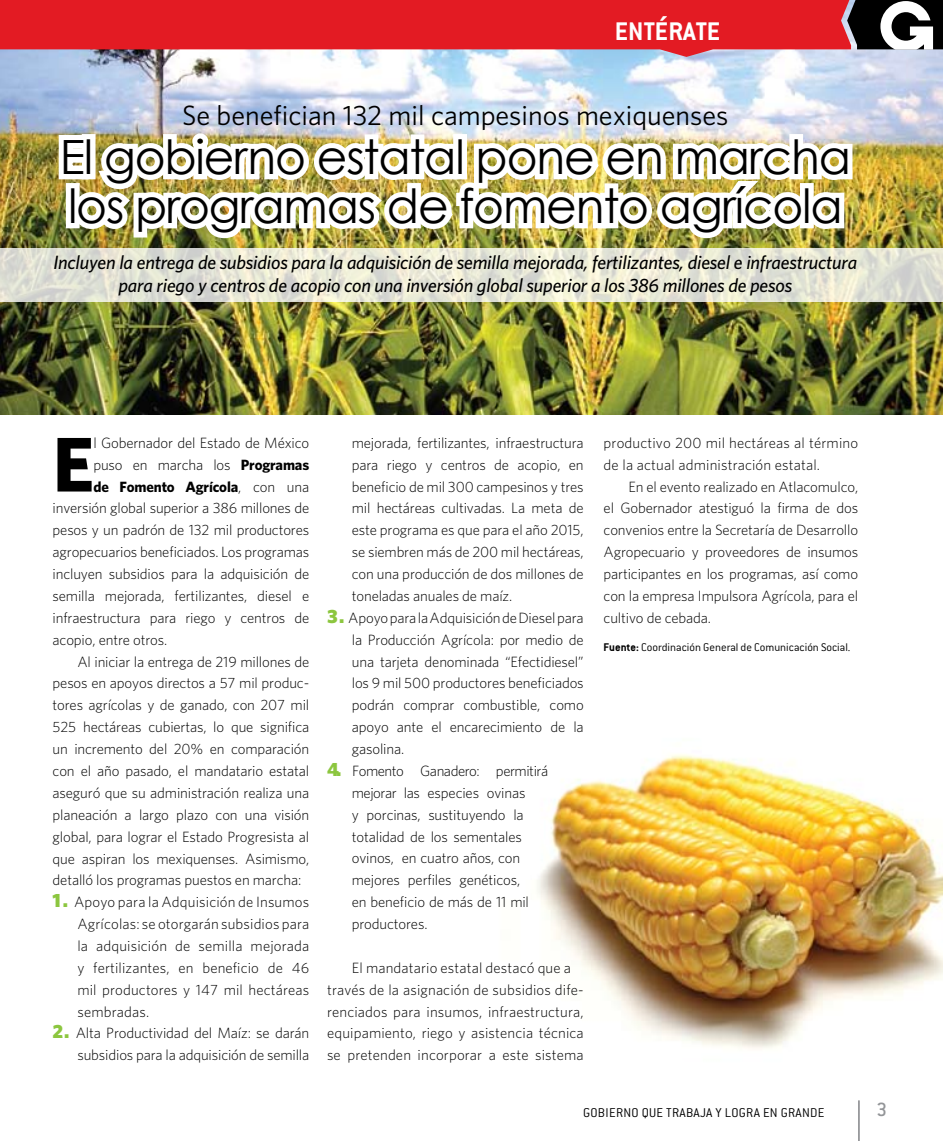
<style>
.page{position:relative;width:943px;height:1141px;background:#fff}
.page>*{position:absolute;margin:0;border:0;box-sizing:border-box;transform-origin:0 0}
.t1{font:700 77.7px "Whitney HTF";color:#000}
.t2{font:47.25px/49px "Century Gothic";letter-spacing:-.025em;color:#000}
.t3{font:28px "Whitney HTF";color:#000}
.t4{font:700 28px "Conduit ITC";color:#fff}
.t5{font:500 21px "Conduit ITC";color:#939598}
.t6{font:italic 500 19.25px/23.1px "Whitney HTF";letter-spacing:-.01em;color:#000;text-align:center}
.t7{font:300 14.88px/21.9px "Whitney HTF";letter-spacing:-.01em;color:#000;text-align:justify}
.t8{font:300 14.88px/21.9px "Whitney HTF";letter-spacing:.01em;color:#000}
.t9{font:700 14.88px "Whitney HTF";letter-spacing:-.01em;color:#000}
.t10{font:300 14px "Conduit ITC";letter-spacing:.02em;color:#000}
.t11{font:300 12.25px "Conduit ITC";color:#000}
.s1{font-weight:700}
.s2{font-weight:300}
.s3{font-weight:900;font-size:19.25px;color:#8cc63f}
</style>
<div class="page">
<img style="left:0;top:50px;width:943px;height:364px">
<svg style="left:0;top:248px;width:943px;height:54px;background:#e5e4d5"></svg>
<img style="left:537px;top:754px;width:406px;height:295px">
<img style="left:53px;top:124px;width:804px;height:122px">
<hr style="left:858px;top:1101px;width:1px;height:40px;background:#939598">
<svg style="left:0;top:0;width:851px;height:57px;background:#df333c"></svg>
<svg style="left:847px;top:0;width:96px;height:50px"></svg>
<h3 class="t4" style="left:615px;top:15px;width:107px">ENTÉRATE</h3>
<h3 class="t3" style="left:182px;top:99px;width:548px">Se benefician 132 mil campesinos mexiquenses</h3>
<h2 class="t2" style="left:60px;top:132px;width:792px">El gobierno estatal pone en marcha los programas de fomento agrícola</h2>
<p class="t6" style="left:53px;top:250px;width:805px">Incluyen la entrega de subsidios para la adquisición de semilla mejorada, fertilizantes, diesel e infraestructura para riego y centros de acopio con una inversión global superior a los 386 millones de pesos</p>
<h1 class="t1" style="left:53px;top:417px;width:43px">E</h1>
<p class="t7" style="left:93px;top:431px;width:217px">l Gobernador del Estado de México</p>
<p class="t7" style="left:93px;top:453px;width:217px">puso en marcha los <span class="s1">Programas</span></p>
<p class="t9" style="left:93px;top:477px;width:217px">de Fomento Agrícola<span class="s2">, con una</span></p>
<p class="t7" style="left:53px;top:497px;width:258px">inversión global superior a 386 millones de</p>
<p class="t7" style="left:53px;top:519px;width:258px">pesos y un padrón de 132 mil productores</p>
<p class="t7" style="left:53px;top:541px;width:258px">agropecuarios beneficiados. Los programas</p>
<p class="t7" style="left:53px;top:563px;width:258px">incluyen subsidios para la adquisición de</p>
<p class="t7" style="left:53px;top:585px;width:258px">semilla mejorada, fertilizantes, diesel e</p>
<p class="t7" style="left:53px;top:606px;width:258px">infraestructura para riego y centros de</p>
<p class="t7" style="left:53px;top:628px;width:116px">acopio, entre otros.</p>
<p class="t7" style="left:77px;top:650px;width:233px">Al iniciar la entrega de 219 millones de</p>
<p class="t7" style="left:53px;top:672px;width:258px">pesos en apoyos directos a 57 mil produc-</p>
<p class="t7" style="left:53px;top:694px;width:258px">tores agrícolas y de ganado, con 207 mil</p>
<p class="t7" style="left:53px;top:716px;width:258px">525 hectáreas cubiertas, lo que significa</p>
<p class="t7" style="left:53px;top:738px;width:258px">un incremento del 20% en comparación</p>
<p class="t7" style="left:53px;top:760px;width:258px">con el año pasado, el mandatario estatal</p>
<p class="t7" style="left:53px;top:782px;width:258px">aseguró que su administración realiza una</p>
<p class="t7" style="left:53px;top:803px;width:258px">planeación a largo plazo con una visión</p>
<p class="t7" style="left:53px;top:825px;width:258px">global, para lograr el Estado Progresista al</p>
<p class="t7" style="left:53px;top:847px;width:258px">que aspiran los mexiquenses. Asimismo,</p>
<p class="t7" style="left:53px;top:869px;width:250px">detalló los programas puestos en marcha:</p>
<p class="t7" style="left:77px;top:891px;width:233px;text-indent:-25px"><span class="s3">1.</span> Apoyo para la Adquisición de Insumos Agrícolas: se otorgarán subsidios para la adquisición de semilla mejorada y fertilizantes, en beneficio de 46 mil productores y 147 mil hectáreas sembradas.</p>
<p class="t7" style="left:53px;top:1022px;width:258px;text-align:right"><span class="s3">2.</span> Alta Productividad del Maíz: se darán subsidios para la adquisición de semilla</p>
<p class="t7" style="left:352px;top:431px;width:233px">mejorada, fertilizantes, infraestructura para riego y centros de acopio, en beneficio de mil 300 campesinos y tres mil hectáreas cultivadas. La meta de este programa es que para el año 2015, se siembren más de 200 mil hectáreas, con una producción de dos millones de toneladas anuales de maíz.</p>
<p class="t7" style="left:352px;top:606px;width:233px;text-indent:-25px"><span class="s3">3.</span> Apoyo para la Adquisición de Diesel para la Producción Agrícola: por medio de una tarjeta denominada “Efectidiesel” los 9 mil 500 productores beneficiados podrán comprar combustible, como apoyo ante el encarecimiento de la gasolina.</p>
<p class="t7" style="left:352px;top:760px;width:198px;text-align:left;text-indent:-25px"><span class="s3">4.</span> Fomento Ganadero: permitirá mejorar las especies ovinas<br>y porcinas, sustituyendo la totalidad de los sementales ovinos, en cuatro años, con mejores perfiles genéticos,<br>en beneficio de más de 11 mil productores.</p>
<p class="t8" style="left:327px;top:956px;width:258px;text-indent:25px">El mandatario estatal destacó que a través de la asignación de subsidios dife&shy;renciados para insumos, infraestructura, equipamiento, riego y asistencia técnica se pretenden incorporar a este sistema</p>
<p class="t8" style="left:603px;top:431px;width:256px">productivo 200 mil hectáreas al término de la actual administración estatal.</p>
<p class="t7" style="left:603px;top:475px;width:256px;text-indent:25px">En el evento realizado en Atlacomulco, el Gobernador atestiguó la firma de dos convenios entre la Secretaría de Desarrollo Agropecuario y proveedores de insumos participantes en los programas, así como con la empresa Impulsora Agrícola, para el cultivo de cebada.</p>
<p class="t11" style="left:603px;top:640px;width:248px"><span class="s1">Fuente:</span> Coordinación General de Comunicación Social.</p>
<p class="t10" style="left:583px;top:1105px;width:243px">GOBIERNO QUE TRABAJA Y LOGRA EN GRANDE</p>
<h3 class="t5" style="left:876px;top:1097px;width:12px">3</h3>
</div>
